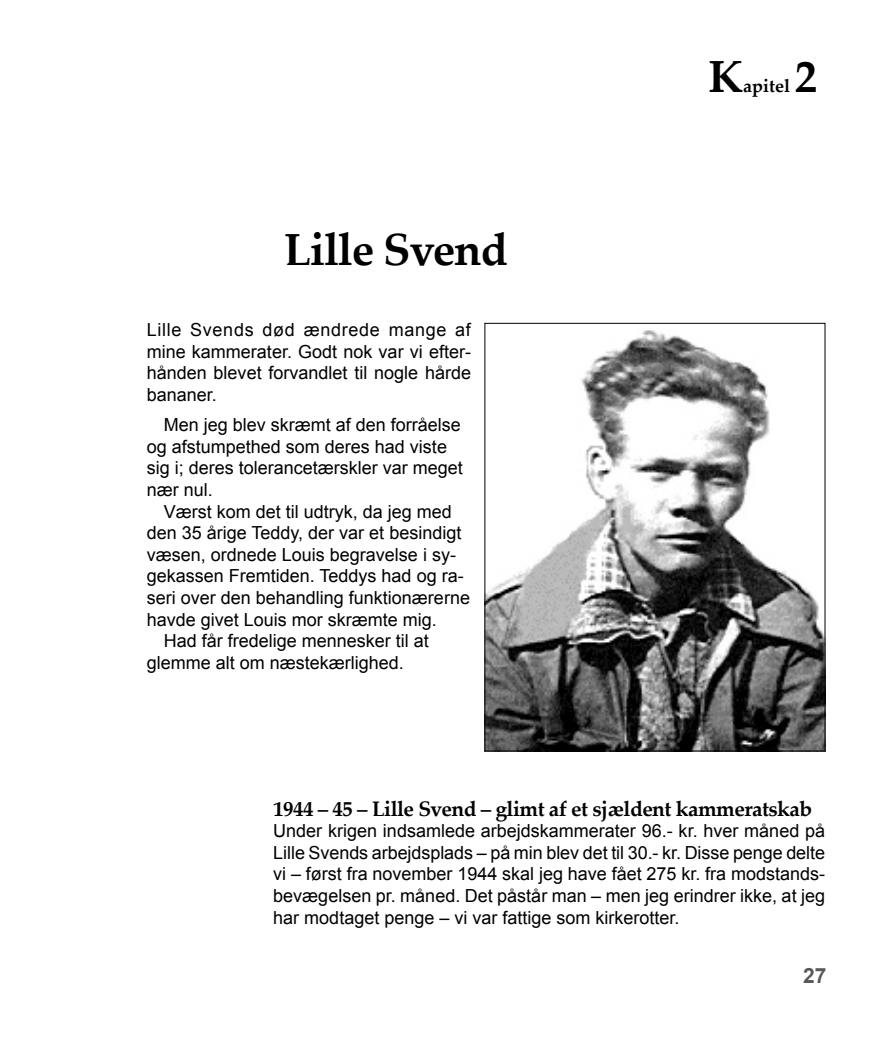
<style>
.page{position:relative;width:889px;height:1063px;background:#fff}
.page>*{position:absolute;margin:0;border:0;box-sizing:border-box;transform-origin:0 0}
.t1{font:700 45px "Palatino Linotype";letter-spacing:-.025em;color:#000}
.t2{font:700 21px "Palatino Linotype";letter-spacing:-.025em;color:#000}
.t3{font:700 21px "Arial";color:#58585a}
.t4{font:18px/21.6px "Arial";color:#000;text-align:justify}
.t5{font:700 18px "Palatino Linotype";color:#000}
</style>
<div class="page">
<img style="left:487px;top:330px;width:336px;height:419px">
<div style="left:485px;top:323px;width:340px;height:428px;border:1px solid #000"></div>
<h1 class="t1" style="left:284px;top:217px;width:225px">Lille Svend</h1>
<p class="t4" style="left:147px;top:319px;width:326px">Lille Svends død ændrede mange af mine kammerater. Godt nok var vi efter&shy;hånden blevet forvandlet til nogle hårde bananer.</p>
<p class="t4" style="left:147px;top:414px;width:318px;text-align:left;text-indent:17px">Men jeg blev skræmt af den forråelse og afstumpethed som deres had viste sig i; deres tolerancetærskler var meget nær nul.</p>
<p class="t4" style="left:164px;top:501px;width:290px">Værst kom det til udtryk, da jeg med</p>
<p class="t4" style="left:147px;top:522px;width:316px">den 35 årige Teddy, der var et besindigt</p>
<p class="t4" style="left:147px;top:544px;width:311px">væsen, ordnede Louis begravelse i sy-</p>
<p class="t4" style="left:147px;top:565px;width:318px">gekassen Fremtiden. Teddys had og ra-</p>
<p class="t4" style="left:147px;top:587px;width:325px">seri over den behandling funktionærerne</p>
<p class="t4" style="left:147px;top:609px;width:292px">havde givet Louis mor skræmte mig.</p>
<p class="t4" style="left:164px;top:630px;width:267px">Had får fredelige mennesker til at</p>
<p class="t4" style="left:147px;top:652px;width:259px">glemme alt om næstekærlighed.</p>
<h1 class="t1" style="left:708px;top:45px;width:36px">K</h1>
<h1 class="t1" style="left:794px;top:45px;width:24px">2</h1>
<p class="t5" style="left:743px;top:74px;width:48px">apitel</p>
<p class="t2" style="left:273px;top:794px;width:540px">1944 – 45 – Lille Svend – glimt af et sjældent kammeratskab</p>
<p class="t4" style="left:273px;top:820px;width:553px">Under krigen indsamlede arbejdskammerater 96.- kr. hver måned på Lille Svends arbejdsplads – på min blev det til 30.- kr. Disse penge delte vi – først fra november 1944 skal jeg have fået 275 kr. fra modstands&shy;bevægelsen pr. måned. Det påstår man – men jeg erindrer ikke, at jeg har modtaget penge – vi var fattige som kirkerotter.</p>
<p class="t3" style="left:803px;top:962px;width:25px">27</p>
</div>
